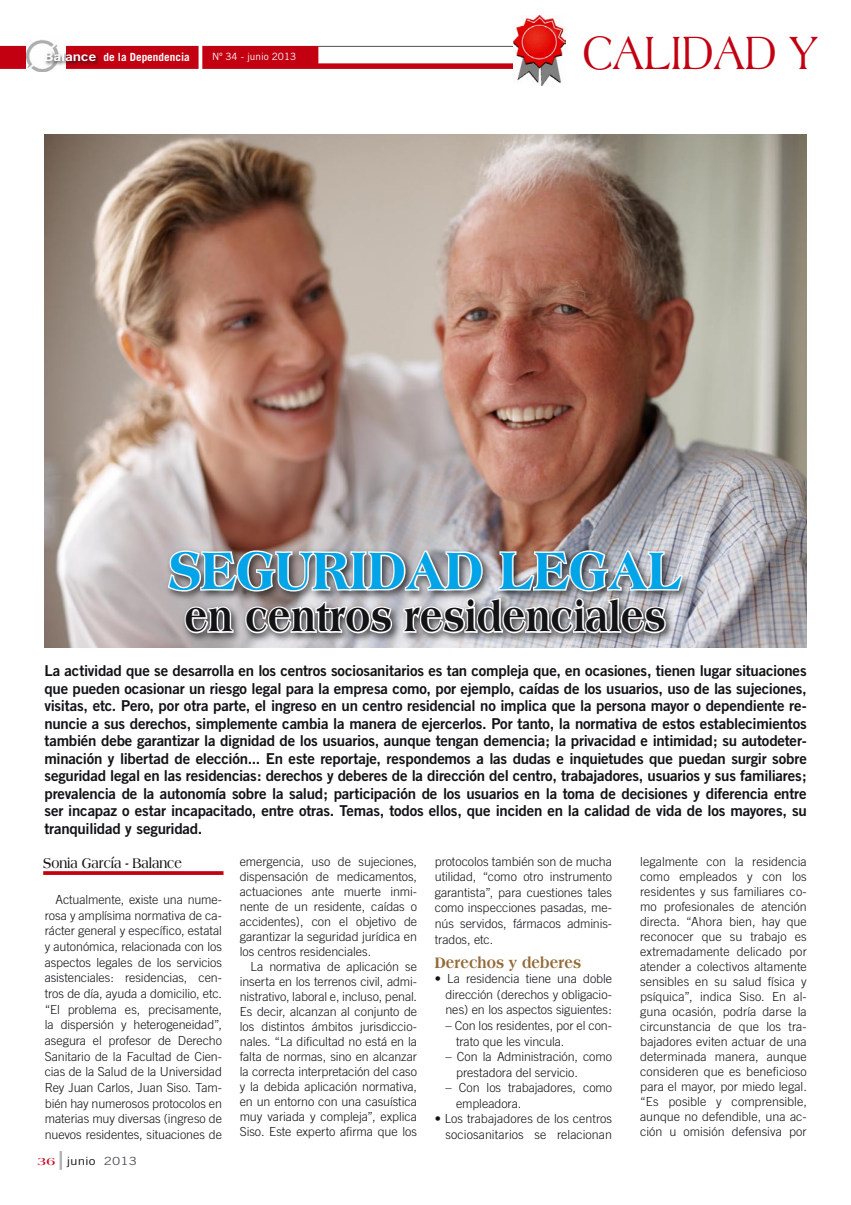
<style>
.page{position:relative;width:851px;height:1205px;background:#fff}
.page>*{position:absolute;margin:0;border:0;box-sizing:border-box;transform-origin:0 0}
.t1{font:800 56.38px "Americana";color:#02a4e8;scale:.85 1}
.t2{font:50px "Americana";color:#c20011;scale:.8 1}
.t3{font:800 43.62px "Americana";color:#131316;scale:.85 1}
.t4{font:800 16.25px "Americana";color:#936a39;scale:.85 1}
.t5{font:15px/17.5px "Trade Gothic Bold Two";letter-spacing:-.015em;color:#131316;text-align:justify}
.t6{font:700 15px "Americana";color:#131316;scale:.8 1}
.t7{font:300 12.5px/15px "Trade Gothic";letter-spacing:-.005em;color:#131316;text-align:justify}
.t8{font:700 11.25px "Trade Gothic";color:#fff}
.t9{font:11.25px "Trade Gothic";color:#131316;scale:1.2 1}
.t10{font:10px "Trade Gothic";color:#fff}
.s1{font-family:"Trade Gothic Bold Two";font-weight:400;font-size:12.5px}
.s2{font-family:"Americana";font-weight:700;color:#c20011}
.s3{color:#515055}
</style>
<div class="page">
<svg style="left:60px;top:1151px;width:2px;height:19px"></svg>
<svg style="left:0;top:46px;width:514px;height:23px"></svg>
<svg style="left:198px;top:45px;width:4px;height:24px"></svg>
<img style="left:27px;top:40px;width:38px;height:32px">
<div style="left:43px;top:50px;width:58px;height:17px;background:#131316;opacity:.75"></div>
<img style="left:44px;top:134px;width:762px;height:514px">
<img style="left:514px;top:16px;width:51px;height:69px">
<div style="left:164px;top:546px;width:529px;height:99px;background:#131316;opacity:.75"></div>
<svg style="left:166px;top:549px;width:518px;height:86px"></svg>
<svg style="left:43px;top:871px;width:180px;height:4px"></svg>
<p class="t8" style="left:44px;top:50px;width:148px"><span class="s1">Balance</span> de la Dependencia</p>
<p class="t10" style="left:212px;top:51px;width:86px">Nº 34 - junio 2013</p>
<h2 class="t2" style="left:582px;top:25px;width:295px">CALIDAD Y</h2>
<h1 class="t1" style="left:168px;top:537px;width:606px">SEGURIDAD LEGAL</h1>
<h3 class="t3" style="left:185px;top:591px;width:567px">en centros residenciales</h3>
<p class="t5" style="left:44px;top:661px;width:763px">La actividad que se desarrolla en los centros sociosanitarios es tan compleja que, en ocasiones, tienen lugar situaciones que pueden ocasionar un riesgo legal para la empresa como, por ejemplo, caídas de los usuarios, uso de las sujeciones, visitas, etc. Pero, por otra parte, el ingreso en un centro residencial no implica que la persona mayor o dependiente re&shy;nuncie a sus derechos, simplemente cambia la manera de ejercerlos. Por tanto, la normativa de estos establecimientos también debe garantizar la dignidad de los usuarios, aunque tengan demencia; la privacidad e intimidad; su autodeter&shy;minación y libertad de elección... En este reportaje, respondemos a las dudas e inquietudes que puedan surgir sobre seguridad legal en las residencias: derechos y deberes de la dirección del centro, trabajadores, usuarios y sus familiares; prevalencia de la autonomía sobre la salud; participación de los usuarios en la toma de decisiones y diferencia entre ser incapaz o estar incapacitado, entre otras. Temas, todos ellos, que inciden en la calidad de vida de los mayores, su tranquilidad y seguridad.</p>
<p class="t6" style="left:43px;top:854px;width:175px">Sonia García - Balance</p>
<p class="t7" style="left:45px;top:891px;width:179px;line-height:15.6px;text-indent:11px">Actualmente, existe una nume&shy;rosa y amplísima normativa de ca&shy;rácter general y específico, estatal y autonómica, relacionada con los aspectos legales de los servicios asistenciales: residencias, cen&shy;tros de día, ayuda a domicilio, etc. “El problema es, precisamente, la dispersión y heterogeneidad”, asegura el profesor de Derecho Sanitario de la Facultad de Cien&shy;cias de la Salud de la Universidad Rey Juan Carlos, Juan Siso. Tam&shy;bién hay numerosos protocolos en materias muy diversas (ingreso de nuevos residentes, situaciones de</p>
<p class="t9" style="left:38px;top:1154px;width:84px"><span class="s2">36</span> junio <span class="s3">2013</span></p>
<p class="t7" style="left:240px;top:853px;width:179px">emergencia, uso de sujeciones, dispensación de medicamentos, actuaciones ante muerte inmi&shy;nente de un residente, caídas o accidentes), con el objetivo de garantizar la seguridad jurídica en los centros residenciales.</p>
<p class="t7" style="left:240px;top:958px;width:179px;text-indent:11px">La normativa de aplicación se inserta en los terrenos civil, admi&shy;nistrativo, laboral e, incluso, penal.<br>Es decir, alcanzan al conjunto de los distintos ámbitos jurisdiccio&shy;nales. “La dificultad no está en la falta de normas, sino en alcanzar la correcta interpretación del caso y la debida aplicación normativa, en un entorno con una casuística muy variada y compleja”, explica Siso. Este experto afirma que los</p>
<p class="t7" style="left:435px;top:853px;width:179px;line-height:15.6px">protocolos también son de mucha utilidad, “como otro instrumento garantista”, para cuestiones tales como inspecciones pasadas, me&shy;nús servidos, fármacos adminis&shy;trados, etc.</p>
<h3 class="t4" style="left:435px;top:952px;width:173px">Derechos y deberes</h3>
<p class="t7" style="left:445px;top:971px;width:168px;line-height:15.6px;text-indent:-11px">• La residencia tiene una doble dirección (derechos y obligacio&shy;nes) en los aspectos siguientes:</p>
<p class="t7" style="left:456px;top:1017px;width:157px;line-height:15.6px;text-indent:-11px">– Con los residentes, por el con&shy;trato que les vincula.</p>
<p class="t7" style="left:456px;top:1048px;width:157px;line-height:15.6px;text-indent:-11px">– Con la Administración, como prestadora del servicio.</p>
<p class="t7" style="left:456px;top:1080px;width:157px;line-height:15.6px;text-indent:-11px">– Con los trabajadores, como empleadora.</p>
<p class="t7" style="left:435px;top:1111px;width:179px;line-height:15.6px;text-align:right">• Los trabajadores de los centros sociosanitarios se relacionan</p>
<p class="t7" style="left:640px;top:853px;width:168px">legalmente con la residencia como empleados y con los residentes y sus familiares co&shy;mo profesionales de atención directa. “Ahora bien, hay que reconocer que su trabajo es extremadamente delicado por atender a colectivos altamente sensibles en su salud física y psíquica”, indica Siso. En al&shy;guna ocasión, podría darse la circunstancia de que los tra&shy;bajadores eviten actuar de una determinada manera, aunque consideren que es beneficioso para el mayor, por miedo legal. “Es posible y comprensible, aunque no defendible, una ac&shy;ción u omisión defensiva por</p>
</div>
